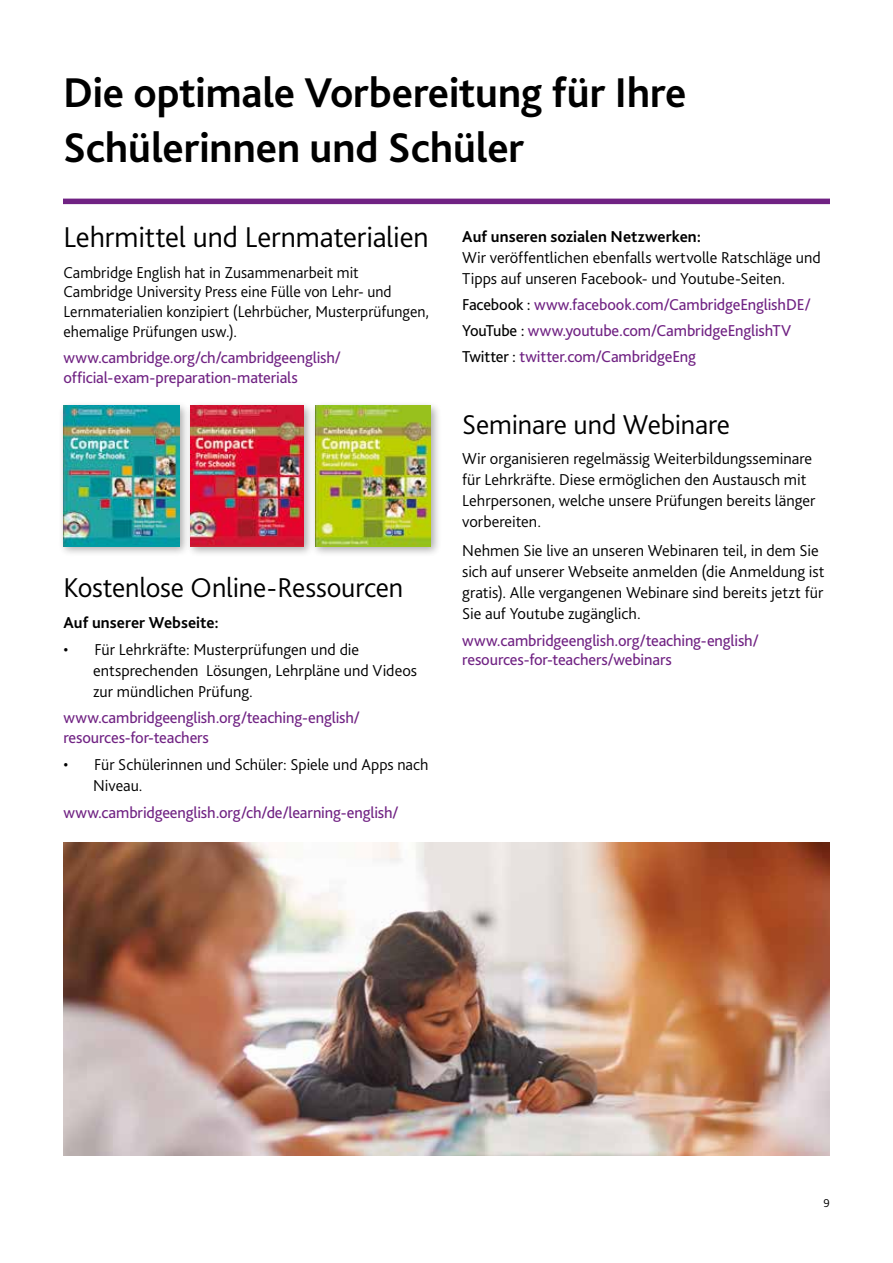
<style>
.page{position:relative;width:893px;height:1263px;background:#fff}
.page>*{position:absolute;margin:0;border:0;box-sizing:border-box;transform-origin:0 0}
.t1{font:700 43.5px/55.5px "Bliss Pro";color:#000}
.t2{font:300 30px "Bliss Pro";letter-spacing:-.005em;color:#000}
.t3{font:300 28.5px "Bliss Pro";letter-spacing:-.005em;color:#000}
.t4{font:300 16.5px/21px "Bliss Pro";color:#000}
.t5{font:16.5px/19.8px "Bliss Pro";letter-spacing:-.01em;color:#702283}
.t6{font:700 16.5px "Bliss Pro";letter-spacing:.005em;color:#000}
.t7{font:300 12px "Bliss Pro";color:#000}
.s1{color:#000}
</style>
<div class="page">
<img style="left:63px;top:843px;width:767px;height:312px">
<div style="left:58px;top:400px;width:132px;height:157px;background:#000;opacity:.33"></div>
<img style="left:63px;top:406px;width:116px;height:140px">
<div style="left:185px;top:400px;width:130px;height:157px;background:#000;opacity:.33"></div>
<img style="left:191px;top:406px;width:113px;height:140px">
<div style="left:310px;top:400px;width:132px;height:157px;background:#000;opacity:.33"></div>
<img style="left:315px;top:406px;width:115px;height:140px">
<div style="left:63px;top:199px;width:767px;height:5px;background:#702283"></div>
<h1 class="t1" style="left:63px;top:64px;width:625px">Die optimale Vorbereitung für Ihre<br>Schülerinnen und Schüler</h1>
<h2 class="t2" style="left:63px;top:219px;width:367px">Lehrmittel und Lernmaterialien</h2>
<p class="t4" style="left:63px;top:262px;width:367px;line-height:19.8px">Cambridge English hat in Zusammenarbeit mit Cambridge University Press eine Fülle von Lehr- und Lernmaterialien konzipiert (Lehrbücher, Musterprüfungen, ehemalige Prüfungen usw.).</p>
<p class="t5" style="left:63px;top:348px;width:279px">www.cambridge.org/ch/cambridgeenglish/ official-exam-preparation-materials</p>
<h3 class="t3" style="left:63px;top:570px;width:341px">Kostenlose Online-Ressourcen</h3>
<p class="t6" style="left:63px;top:612px;width:157px">Auf unserer Webseite:</p>
<p class="t4" style="left:93px;top:639px;width:325px;text-indent:-30px">• Für Lehrkräfte: Musterprüfungen und die entsprechenden Lösungen, Lehrpläne und Videos zur mündlichen Prüfung.</p>
<p class="t5" style="left:63px;top:708px;width:298px">www.cambridgeenglish.org/teaching-english/ resources-for-teachers</p>
<p class="t4" style="left:93px;top:754px;width:337px;text-indent:-30px">• Für Schülerinnen und Schüler: Spiele und Apps nach<br>Niveau.</p>
<p class="t5" style="left:63px;top:802px;width:337px">www.cambridgeenglish.org/ch/de/learning-english/</p>
<p class="t6" style="left:462px;top:226px;width:240px">Auf unseren sozialen Netzwerken:</p>
<p class="t4" style="left:462px;top:247px;width:360px">Wir veröffentlichen ebenfalls wertvolle Ratschläge und<br>Tipps auf unseren Facebook- und Youtube-Seiten.</p>
<p class="t5" style="left:462px;top:291px;width:350px;line-height:26.2px"><span class="s1">Facebook :</span> www.facebook.com/CambridgeEnglishDE/<br><span class="s1">YouTube :</span> www.youtube.com/CambridgeEnglishTV<br><span class="s1">Twitter :</span> twitter.com/CambridgeEng</p>
<h3 class="t3" style="left:462px;top:407px;width:269px">Seminare und Webinare</h3>
<p class="t4" style="left:462px;top:448px;width:355px">Wir organisieren regelmässig Weiterbildungsseminare für Lehrkräfte. Diese ermöglichen den Austausch mit Lehrpersonen, welche unsere Prüfungen bereits länger vorbereiten.</p>
<p class="t4" style="left:462px;top:540px;width:364px">Nehmen Sie live an unseren Webinaren teil, in dem Sie sich auf unserer Webseite anmelden (die Anmeldung ist gratis). Alle vergangenen Webinare sind bereits jetzt für Sie auf Youtube zugänglich.</p>
<p class="t5" style="left:462px;top:630px;width:298px">www.cambridgeenglish.org/teaching-english/ resources-for-teachers/webinars</p>
<p class="t7" style="left:823px;top:1196px;width:8px">9</p>
</div>
